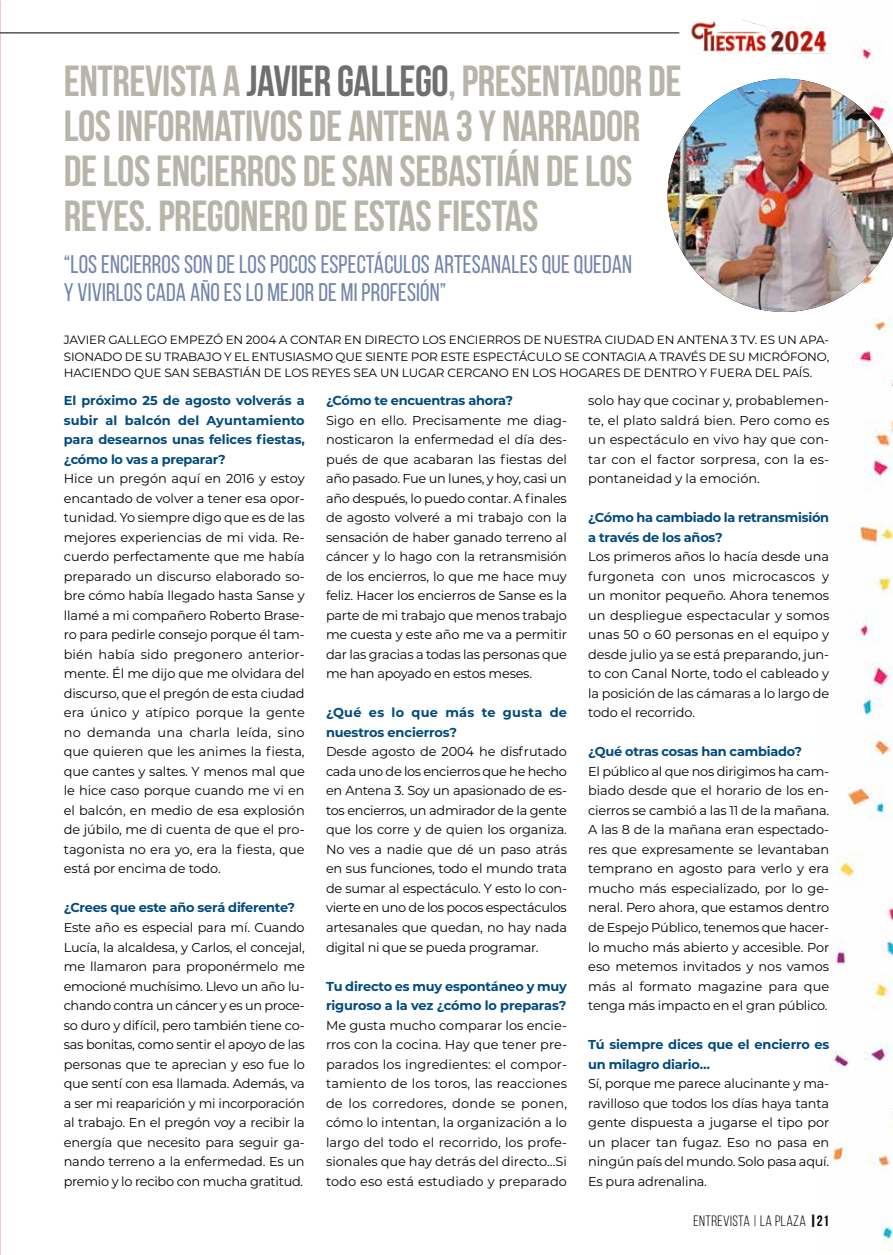
<style>
.page{position:relative;width:893px;height:1255px;background:#fff}
.page>*{position:absolute;margin:0;border:0;box-sizing:border-box;transform-origin:0 0}
.t1{font:700 43.5px/45px "Bebas Neue";letter-spacing:-.01em;color:#b7b4aa}
.t2{font:25.5px/28.5px "Bebas Neue";letter-spacing:.005em;color:#7385ac;scale:.95 1}
.t3{font:15px "Bebas Neue";letter-spacing:.025em;color:#000}
.t4{font:12.9px/19.5px "Montserrat";letter-spacing:-.015em;color:#000;text-align:justify}
.t5{font:700 12.9px/19.5px "Montserrat";letter-spacing:-.015em;color:#004a7e}
.t6{font:12px/16.5px "Montserrat";letter-spacing:-.01em;color:#000;text-align:justify}
.s1{color:#706f6f}
.s2{font-weight:700}
</style>
<div class="page">
<img style="left:830px;top:44px;width:63px;height:1206px">
<hr style="left:0;top:32px;width:679px;height:1px;background:#000">
<img style="left:691px;top:18px;width:138px;height:36px">
<img style="left:0;top:0;width:1px;height:1254px">
<img style="left:668px;top:79px;width:225px;height:233px">
<h1 class="t1" style="left:64px;top:58px;width:619px">ENTREVISTA A <span class="s1">JAVIER GALLEGO</span>, PRESENTADOR DE LOS INFORMATIVOS DE ANTENA 3 Y NARRADOR DE LOS ENCIERROS DE SAN SEBASTIÁN DE LOS REYES. PREGONERO DE ESTAS FIESTAS</h1>
<h2 class="t2" style="left:64px;top:249px;width:600px">“LOS ENCIERROS SON DE LOS POCOS ESPECTÁCULOS ARTESANALES QUE QUEDAN<br>Y VIVIRLOS CADA AÑO ES LO MEJOR DE MI PROFESIÓN”</h2>
<p class="t6" style="left:64px;top:331px;width:767px">JAVIER GALLEGO EMPEZÓ EN 2004 A CONTAR EN DIRECTO LOS ENCIERROS DE NUESTRA CIUDAD EN ANTENA 3 TV. ES UN APA-SIONADO DE SU TRABAJO Y EL ENTUSIASMO QUE SIENTE POR ESTE ESPECTÁCULO SE CONTAGIA A TRAVÉS DE SU MICRÓFONO, HACIENDO QUE SAN SEBASTIÁN DE LOS REYES SEA UN LUGAR CERCANO EN LOS HOGARES DE DENTRO Y FUERA DEL PAÍS.</p>
<p class="t5" style="left:64px;top:390px;width:243px;text-align:justify">El próximo 25 de agosto volverás a subir al balcón del Ayuntamiento para desearnos unas felices fiestas, ¿cómo lo vas a preparar?</p>
<p class="t4" style="left:64px;top:468px;width:243px">Hice un pregón aquí en 2016 y estoy encantado de volver a tener esa opor&shy;tunidad. Yo siempre digo que es de las mejores experiencias de mi vida. Re&shy;cuerdo perfectamente que me había preparado un discurso elaborado so&shy;bre cómo había llegado hasta Sanse y llamé a mi compañero Roberto Brase&shy;ro para pedirle consejo porque él tam&shy;bién había sido pregonero anterior&shy;mente. Él me dijo que me olvidara del discurso, que el pregón de esta ciudad era único y atípico porque la gente no demanda una charla leída, sino que quieren que les animes la fiesta, que cantes y saltes. Y menos mal que le hice caso porque cuando me vi en el balcón, en medio de esa explosión de júbilo, me di cuenta de que el pro&shy;tagonista no era yo, era la fiesta, que está por encima de todo.</p>
<p class="t5" style="left:64px;top:897px;width:233px">¿Crees que este año será diferente?</p>
<p class="t4" style="left:64px;top:917px;width:243px">Este año es especial para mí. Cuando Lucía, la alcaldesa, y Carlos, el concejal, me llamaron para proponérmelo me emocioné muchísimo. Llevo un año lu&shy;chando contra un cáncer y es un proce&shy;so duro y difícil, pero también tiene co&shy;sas bonitas, como sentir el apoyo de las personas que te aprecian y eso fue lo que sentí con esa llamada. Además, va a ser mi reaparición y mi incorporación al trabajo. En el pregón voy a recibir la energía que necesito para seguir ga&shy;nando terreno a la enfermedad. Es un premio y lo recibo con mucha gratitud.</p>
<p class="t5" style="left:326px;top:390px;width:188px">¿Cómo te encuentras ahora?</p>
<p class="t4" style="left:326px;top:410px;width:243px">Sigo en ello. Precisamente me diag&shy;nosticaron la enfermedad el día des&shy;pués de que acabaran las fiestas del año pasado. Fue un lunes, y hoy, casi un año después, lo puedo contar. A finales de agosto volveré a mi trabajo con la sensación de haber ganado terreno al cáncer y lo hago con la retransmisión de los encierros, lo que me hace muy feliz. Hacer los encierros de Sanse es la parte de mi trabajo que menos trabajo me cuesta y este año me va a permitir dar las gracias a todas las personas que me han apoyado en estos meses.</p>
<p class="t5" style="left:326px;top:702px;width:243px">¿Qué es lo que más te gusta de nuestros encierros?</p>
<p class="t4" style="left:326px;top:741px;width:243px">Desde agosto de 2004 he disfrutado cada uno de los encierros que he hecho en Antena 3. Soy un apasionado de es&shy;tos encierros, un admirador de la gente que los corre y de quien los organiza.<br>No ves a nadie que dé un paso atrás en sus funciones, todo el mundo trata de sumar al espectáculo. Y esto lo con&shy;vierte en uno de los pocos espectáculos artesanales que quedan, no hay nada digital ni que se pueda programar.</p>
<p class="t5" style="left:326px;top:975px;width:242px">Tu directo es muy espontáneo y muy riguroso a la vez ¿cómo lo preparas?</p>
<p class="t4" style="left:326px;top:1014px;width:243px">Me gusta mucho comparar los encie&shy;rros con la cocina. Hay que tener pre&shy;parados los ingredientes: el compor&shy;tamiento de los toros, las reacciones de los corredores, donde se ponen, cómo lo intentan, la organización a lo largo del todo el recorrido, los profe&shy;sionales que hay detrás del directo…Si todo eso está estudiado y preparado</p>
<p class="t4" style="left:588px;top:390px;width:243px">solo hay que cocinar y, probablemen&shy;te, el plato saldrá bien. Pero como es un espectáculo en vivo hay que con&shy;tar con el factor sorpresa, con la es&shy;pontaneidad y la emoción.</p>
<p class="t5" style="left:588px;top:507px;width:242px">¿Cómo ha cambiado la retransmisión a través de los años?</p>
<p class="t4" style="left:588px;top:546px;width:243px">Los primeros años lo hacía desde una furgoneta con unos microcascos y un monitor pequeño. Ahora tenemos un despliegue espectacular y somos unas 50 o 60 personas en el equipo y desde julio ya se está preparando, jun&shy;to con Canal Norte, todo el cableado y la posición de las cámaras a lo largo de todo el recorrido.</p>
<p class="t5" style="left:588px;top:741px;width:215px">¿Qué otras cosas han cambiado?</p>
<p class="t4" style="left:588px;top:761px;width:243px">El público al que nos dirigimos ha cam&shy;biado desde que el horario de los en&shy;cierros se cambió a las 11 de la mañana.<br>A las 8 de la mañana eran espectado&shy;res que expresamente se levantaban temprano en agosto para verlo y era mucho más especializado, por lo ge&shy;neral. Pero ahora, que estamos dentro de Espejo Público, tenemos que hacer&shy;lo mucho más abierto y accesible. Por eso metemos invitados y nos vamos más al formato magazine para que tenga más impacto en el gran público.</p>
<p class="t5" style="left:588px;top:1034px;width:243px">Tú siempre dices que el encierro es un milagro diario…</p>
<p class="t4" style="left:588px;top:1073px;width:243px">Sí, porque me parece alucinante y ma&shy;ravilloso que todos los días haya tanta gente dispuesta a jugarse el tipo por un placer tan fugaz. Eso no pasa en ningún país del mundo. Solo pasa aquí.<br>Es pura adrenalina.</p>
<p class="t3" style="left:694px;top:1212px;width:137px">ENTREVISTA | LA PLAZA <span class="s2">|21</span></p>
</div>
